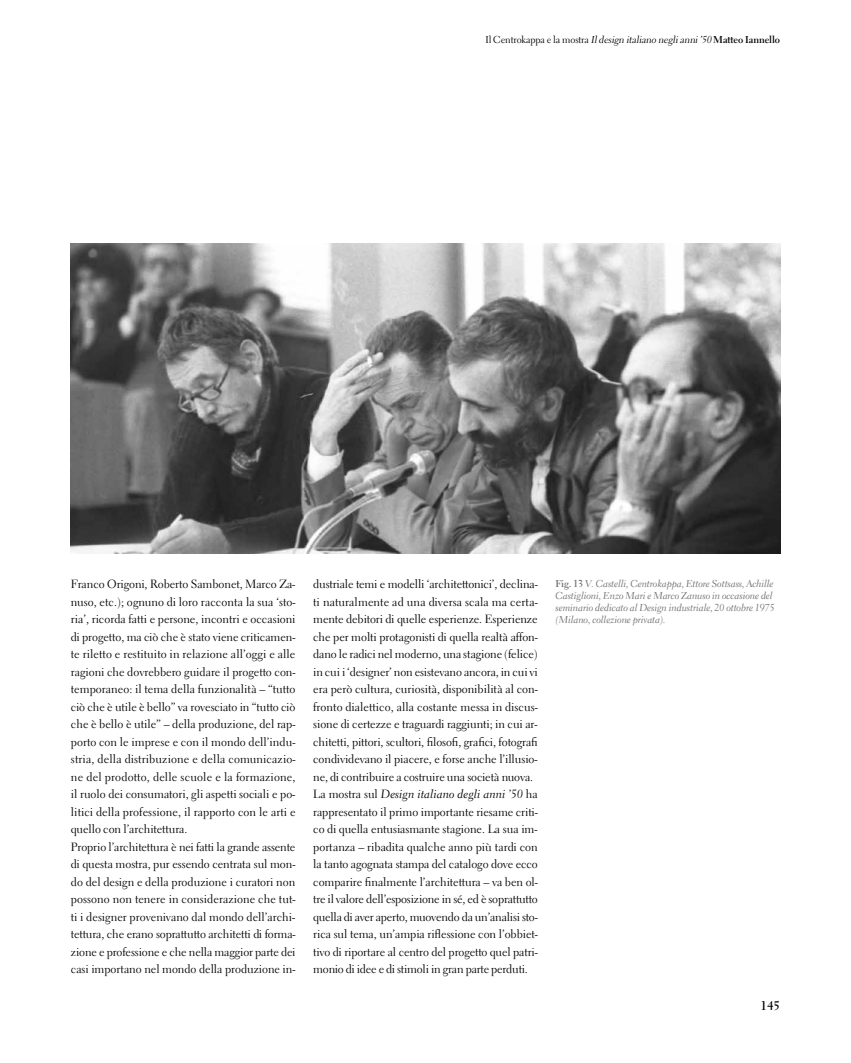
<style>
.page{position:relative;width:851px;height:1063px;background:#fff}
.page>*{position:absolute;margin:0;border:0;box-sizing:border-box;transform-origin:0 0}
.t1{font:700 12.5px "Electra LT Std";color:#000}
.t2{font:11.88px/17.5px "Electra LT Std";letter-spacing:-.005em;color:#000;text-align:justify}
.t3{font:11.88px "Electra LT Std Cursive";color:#000}
.t4{font:10px/12px "Electra LT Std Cursive";letter-spacing:-.01em;color:#706f6f}
.t5{font:italic 10px "Electra LT Std";color:#000}
.s1{font-style:normal}
.s2{font-weight:700;font-style:normal}
.s3{font-family:"Electra LT Std"}
.s4{font-family:"Electra LT Std";font-weight:700}
</style>
<div class="page">
<img style="left:71px;top:244px;width:709px;height:309px">
<p class="t5" style="left:485px;top:33px;width:296px"><span class="s1">Il Centrokappa e la mostra</span> Ildesign italiano neglianni’50<span class="s2">Matteo Iannello</span></p>
<p class="t2" style="left:71px;top:575px;width:226px;text-align:left">Franco Origoni, Roberto Sambonet, Marco Za&shy;nuso, etc.); ognuno di loro racconta la sua ‘sto&shy;ria’, ricorda fatti e persone, incontri e occasioni di progetto, ma ciò che è stato viene criticamen&shy;te riletto e restituito in relazione all’oggi e alle ragioni che dovrebbero guidare il progetto con&shy;temporaneo: il tema della funzionalità – “tutto ciò che è utile è bello” va rovesciato in “tutto ciò che è bello è utile” – della produzione, del rap&shy;porto con le imprese e con il mondo dell’indu&shy;stria, della distribuzione e della comunicazio&shy;ne del prodotto, delle scuole e la formazione, il ruolo dei consumatori, gli aspetti sociali e po&shy;litici della professione, il rapporto con le arti e quello con l’architettura.<br>Proprio l’architettura è nei fatti la grande assente di questa mostra, pur essendo centrata sul mon&shy;do del design e della produzione i curatori non possono non tenere in considerazione che tut&shy;ti i designer provenivano dal mondo dell’archi&shy;tettura, che erano soprattutto architetti di forma&shy;zione e professione e che nella maggior parte dei casi importano nel mondo della produzione in-</p>
<p class="t2" style="left:313px;top:575px;width:226px">dustriale temi e modelli ‘architettonici’, declina&shy;ti naturalmente ad una diversa scala ma certa&shy;mente debitori di quelle esperienze. Esperienze che per molti protagonisti di quella realtà affon&shy;dano le radici nel moderno, una stagione (felice) in cui i ‘designer’ non esistevano ancora, in cui vi era però cultura, curiosità, disponibilità al con&shy;fronto dialettico, alla costante messa in discus&shy;sione di certezze e traguardi raggiunti; in cui ar&shy;chitetti, pittori, scultori, filosofi, grafici, fotografi condividevano il piacere, e forse anche l’illusio&shy;ne, di contribuire a costruire una società nuova.</p>
<p class="t3" style="left:313px;top:787px;width:226px"><span class="s3">La mostra sul</span> Design italiano degli anni ’50 <span class="s3">ha</span></p>
<p class="t2" style="left:313px;top:803px;width:226px">rappresentato il primo importante riesame criti&shy;co di quella entusiasmante stagione. La sua im&shy;portanza – ribadita qualche anno più tardi con la tanto agognata stampa del catalogo dove ecco comparire finalmente l’architettura – va ben ol&shy;tre il valore dell’esposizione in sé, ed è soprattutto quella di aver aperto, muovendo da un’analisi sto&shy;rica sul tema, un’ampia riflessione con l’obbiet&shy;tivo di riportare al centro del progetto quel patri&shy;monio di idee e di stimoli in gran parte perduti.</p>
<p class="t4" style="left:555px;top:577px;width:221px"><span class="s4">Fig. 13</span> V. Castelli, Centrokappa, Ettore Sottsass, Achille Castiglioni, Enzo Mari e Marco Zanuso in occasione del seminario dedicato al Design industriale, 20 ottobre 1975 (Milano, collezione privata).</p>
<p class="t1" style="left:760px;top:998px;width:21px">145</p>
</div>
